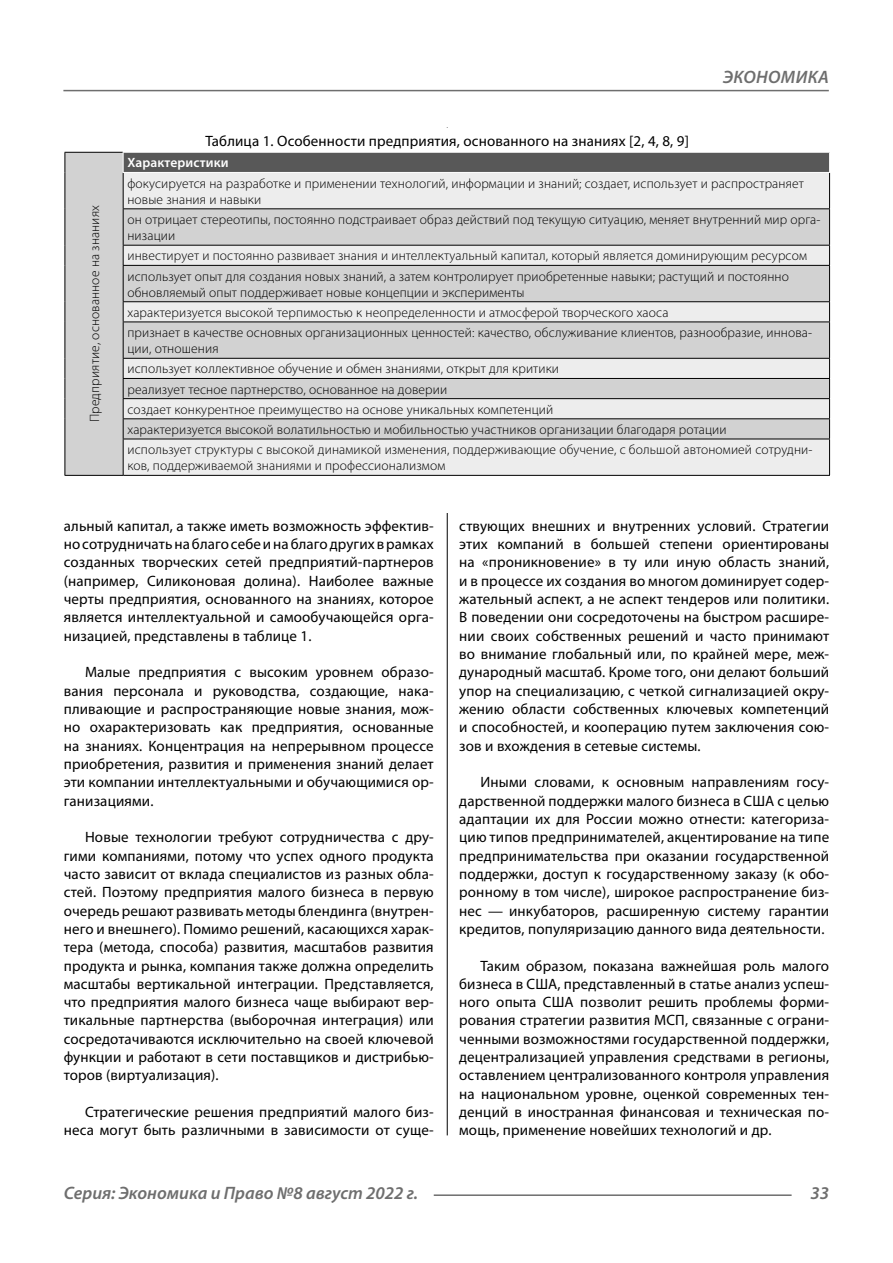
<style>
.page{position:relative;width:893px;height:1263px;background:#fff}
.page>*{position:absolute;margin:0;border:0;box-sizing:border-box;transform-origin:0 0}
.t1{font:italic 600 18px "Myriad Pro";color:#6e6e6e}
.Normal{font:15px/18.3px "Myriad Pro";letter-spacing:.01em;color:#000;text-align:justify}
.podpis{font:15px "Myriad Pro";letter-spacing:.01em;color:#000}
.Tab_content{font:300 13.5px/16.2px "Myriad Pro";letter-spacing:.01em;color:#000}
.Tab_header{font:600 13.5px "Myriad Pro";letter-spacing:.01em;color:#fff}
</style>
<div class="page">
<hr style="left:447px;top:128px;width:1px;height:1007px;background:#000">
<div style="left:65px;top:128px;width:765px;height:384px;background:#fff"></div>
<div style="left:66px;top:153px;width:57px;height:322px;background:#d2d2d2"></div>
<div style="left:123px;top:152px;width:707px;height:20px;background:#585858"></div>
<svg style="left:124px;top:173px;width:705px;height:302px;background:#ddd"></svg>
<hr style="left:65px;top:152px;width:58px;height:1px;background:#000">
<svg style="left:65px;top:153px;width:1px;height:19px"></svg>
<hr style="left:65px;top:172px;width:1px;height:37px;background:#000">
<hr style="left:123px;top:173px;width:1px;height:35px;background:#000">
<hr style="left:829px;top:173px;width:1px;height:35px;background:#000">
<hr style="left:65px;top:209px;width:1px;height:36px;background:#000">
<hr style="left:123px;top:208px;width:707px;height:1px;background:#000">
<hr style="left:123px;top:209px;width:1px;height:36px;background:#000">
<hr style="left:829px;top:209px;width:1px;height:36px;background:#000">
<svg style="left:65px;top:245px;width:1px;height:20px"></svg>
<hr style="left:123px;top:245px;width:707px;height:1px;background:#000">
<svg style="left:123px;top:246px;width:1px;height:19px"></svg>
<svg style="left:829px;top:246px;width:1px;height:19px"></svg>
<hr style="left:65px;top:265px;width:1px;height:37px;background:#000">
<hr style="left:123px;top:265px;width:707px;height:1px;background:#000">
<hr style="left:123px;top:266px;width:1px;height:35px;background:#000">
<hr style="left:829px;top:266px;width:1px;height:35px;background:#000">
<svg style="left:65px;top:302px;width:1px;height:20px"></svg>
<hr style="left:123px;top:301px;width:707px;height:1px;background:#000">
<svg style="left:123px;top:302px;width:1px;height:20px"></svg>
<svg style="left:829px;top:302px;width:1px;height:20px"></svg>
<hr style="left:65px;top:322px;width:1px;height:36px;background:#000">
<hr style="left:123px;top:322px;width:707px;height:1px;background:#000">
<hr style="left:123px;top:322px;width:1px;height:36px;background:#000">
<hr style="left:829px;top:322px;width:1px;height:36px;background:#000">
<hr style="left:123px;top:358px;width:707px;height:1px;background:#000">
<hr style="left:123px;top:378px;width:707px;height:1px;background:#000">
<hr style="left:123px;top:398px;width:707px;height:1px;background:#000">
<svg style="left:65px;top:358px;width:1px;height:81px"></svg>
<hr style="left:123px;top:418px;width:707px;height:1px;background:#000">
<svg style="left:123px;top:359px;width:1px;height:80px"></svg>
<svg style="left:829px;top:359px;width:1px;height:80px"></svg>
<hr style="left:65px;top:439px;width:1px;height:36px;background:#000">
<hr style="left:123px;top:439px;width:707px;height:1px;background:#000">
<hr style="left:123px;top:439px;width:1px;height:36px;background:#000">
<hr style="left:829px;top:439px;width:1px;height:36px;background:#000">
<hr style="left:65px;top:475px;width:58px;height:1px;background:#000">
<hr style="left:123px;top:475px;width:707px;height:1px;background:#000">
<hr style="left:123px;top:152px;width:707px;height:1px;background:#fff">
<svg style="left:123px;top:153px;width:1px;height:19px"></svg>
<svg style="left:829px;top:153px;width:1px;height:19px"></svg>
<hr style="left:63px;top:90px;width:766px;height:1px;background:#6e6e6e">
<hr style="left:434px;top:1194px;width:358px;height:2px;background:#6e6e6e">
<p class="Tab_content" style="left:86px;top:422px;width:219px;rotate:-90deg">Предприятие, основанное на знаниях</p>
<p class="podpis" style="left:205px;top:132px;width:485px">Таблица 1. Особенности предприятия, основанного на знаниях [2, 4, 8, 9]</p>
<p class="t1" style="left:723px;top:66px;width:24px">Экономика</p>
<p class="Tab_header" style="left:127px;top:154px;width:103px">Характеристики</p>
<p class="Tab_content" style="left:127px;top:175px;width:678px">фокусируется на разработке и применении технологий, информации и знаний; создает, использует и распространяет новые знания и навыки</p>
<p class="Tab_content" style="left:127px;top:211px;width:695px">он отрицает стереотипы, постоянно подстраивает образ действий под текущую ситуацию, меняет внутренний мир орга&shy;низации</p>
<p class="Tab_content" style="left:127px;top:248px;width:681px">инвестирует и постоянно развивает знания и интеллектуальный капитал, который является доминирующим ресурсом</p>
<p class="Tab_content" style="left:127px;top:268px;width:663px">использует опыт для создания новых знаний, а затем контролирует приобретенные навыки; растущий и постоянно обновляемый опыт поддерживает новые концепции и эксперименты</p>
<p class="Tab_content" style="left:127px;top:304px;width:542px">характеризуется высокой терпимостью к неопределенности и атмосферой творческого хаоса</p>
<p class="Tab_content" style="left:127px;top:324px;width:686px">признает в качестве основных организационных ценностей: качество, обслуживание клиентов, разнообразие, иннова&shy;ции, отношения</p>
<p class="Tab_content" style="left:127px;top:361px;width:433px">использует коллективное обучение и обмен знаниями, открыт для критики</p>
<p class="Tab_content" style="left:127px;top:381px;width:321px">реализует тесное партнерство, основанное на доверии</p>
<p class="Tab_content" style="left:127px;top:401px;width:427px">создает конкурентное преимущество на основе уникальных компетенций</p>
<p class="Tab_content" style="left:127px;top:421px;width:601px">характеризуется высокой волатильностью и мобильностью участников организации благодаря ротации</p>
<p class="Tab_content" style="left:127px;top:441px;width:687px">использует структуры с высокой динамикой изменения, поддерживающие обучение, с большой автономией сотрудни&shy;ков, поддерживаемой знаниями и профессионализмом</p>
<p class="Normal" style="left:64px;top:516px;width:371px">альный капитал, а также иметь возможность эффектив&shy;но сотрудничать на благо себе и на благо других в рамках созданных творческих сетей предприятий-партнеров (например, Силиконовая долина). Наиболее важные черты предприятия, основанного на знаниях, которое является интеллектуальной и самообучающейся орга&shy;низацией, представлены в таблице 1.</p>
<p class="Normal" style="left:64px;top:663px;width:371px;text-indent:21px">Малые предприятия с высоким уровнем образо&shy;вания персонала и руководства, создающие, нака&shy;пливающие и распространяющие новые знания, мож&shy;но охарактеризовать как предприятия, основанные на знаниях. Концентрация на непрерывном процессе приобретения, развития и применения знаний делает эти компании интеллектуальными и обучающимися ор&shy;ганизациями.</p>
<p class="Normal" style="left:64px;top:828px;width:371px;text-indent:21px">Новые технологии требуют сотрудничества с дру&shy;гими компаниями, потому что успех одного продукта часто зависит от вклада специалистов из разных обла&shy;стей. Поэтому предприятия малого бизнеса в первую очередь решают развивать методы блендинга (внутрен&shy;него и внешнего). Помимо решений, касающихся харак&shy;тера (метода, способа) развития, масштабов развития продукта и рынка, компания также должна определить масштабы вертикальной интеграции. Представляется, что предприятия малого бизнеса чаще выбирают вер&shy;тикальные партнерства (выборочная интеграция) или сосредотачиваются исключительно на своей ключевой функции и работают в сети поставщиков и дистрибью&shy;торов (виртуализация).</p>
<p class="Normal" style="left:64px;top:1103px;width:371px;text-align:right">Стратегические решения предприятий малого биз&shy;неса могут быть различными в зависимости от суще-</p>
<p class="Normal" style="left:459px;top:516px;width:371px">ствующих внешних и внутренних условий. Стратегии этих компаний в большей степени ориентированы на «проникновение» в ту или иную область знаний, и в процессе их создания во многом доминирует содер&shy;жательный аспект, а не аспект тендеров или политики.<br>В поведении они сосредоточены на быстром расшире&shy;нии своих собственных решений и часто принимают во внимание глобальный или, по крайней мере, меж&shy;дународный масштаб. Кроме того, они делают больший упор на специализацию, с четкой сигнализацией окру&shy;жению области собственных ключевых компетенций и способностей, и кооперацию путем заключения сою&shy;зов и вхождения в сетевые системы.</p>
<p class="Normal" style="left:459px;top:773px;width:371px;text-indent:21px">Иными словами, к основным направлениям госу&shy;дарственной поддержки малого бизнеса в США с целью адаптации их для России можно отнести: категориза&shy;цию типов предпринимателей, акцентирование на типе предпринимательства при оказании государственной поддержки, доступ к государственному заказу (к обо&shy;ронному в том числе), широкое распространение биз&shy;нес — инкубаторов, расширенную систему гарантии кредитов, популяризацию данного вида деятельности.</p>
<p class="Normal" style="left:459px;top:956px;width:371px;text-indent:21px">Таким образом, показана важнейшая роль малого бизнеса в США, представленный в статье анализ успеш&shy;ного опыта США позволит решить проблемы форми&shy;рования стратегии развития МСП, связанные с ограни&shy;ченными возможностями государственной поддержки, децентрализацией управления средствами в регионы, оставлением централизованного контроля управления на национальном уровне, оценкой современных тен&shy;денций в иностранная финансовая и техническая по&shy;мощь, применение новейших технологий и др.</p>
<p class="t1" style="left:64px;top:1182px;width:356px">Серия: Экономика и Право №8 август 2022 г.</p>
<p class="t1" style="left:810px;top:1182px;width:20px">33</p>
</div>
